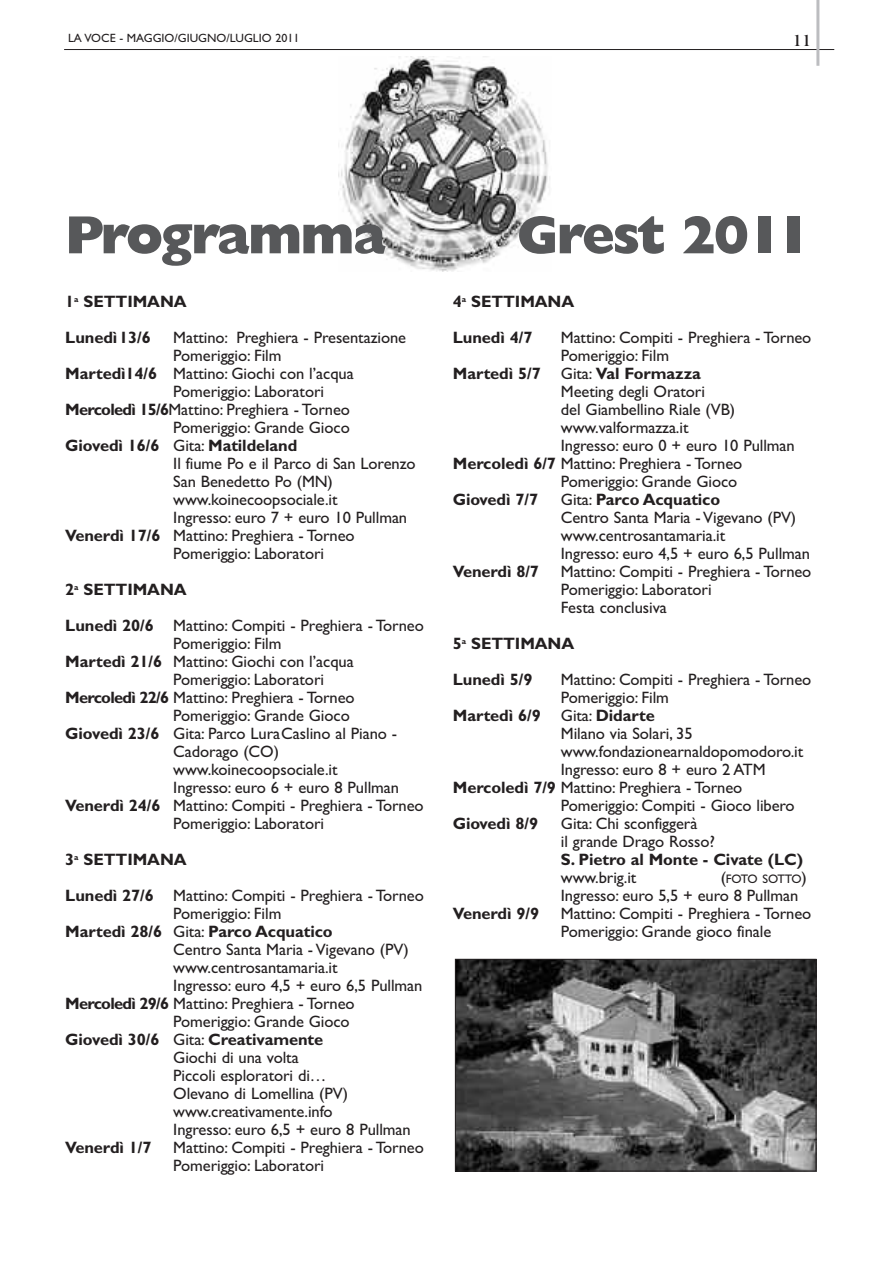
<style>
.page{position:relative;width:893px;height:1263px;background:#fff}
.page>*{position:absolute;margin:0;border:0;box-sizing:border-box;transform-origin:0 0}
.t1{font:800 54px "Gill Sans";letter-spacing:-.04em;color:#57585a}
.t2{font:800 54px "Gill Sans";letter-spacing:-.07em;color:#57585a}
.t3{font:16.5px/18px "Gill Sans";letter-spacing:-.005em;color:#231f20}
.t4{font:700 16.5px/36px "Gill Sans";letter-spacing:-.005em;color:#231f20}
.t5{font:16.5px "Benguiat";color:#231f20}
.t6{font:12.3px "Gill Sans";letter-spacing:-.07em;color:#231f20}
.t7{font:12px "Gill Sans";color:#231f20}
.s1{font-weight:400}
.s2{font-weight:700}
.s3{font-size:16.5px}
</style>
<div class="page">
<img style="left:338px;top:56px;width:212px;height:215px">
<hr style="left:64px;top:49px;width:770px;height:1px;background:#231f20">
<hr style="left:816px;top:0;width:3px;height:66px;background:#bcbdc0">
<img style="left:457px;top:961px;width:357px;height:208px">
<div style="left:455px;top:959px;width:361px;height:212px;border:1px solid #231f20"></div>
<p class="t7" style="left:68px;top:30px;width:233px">LA VOCE - MAGGIO/GIUGNO/LUGLIO 2011</p>
<p class="t5" style="left:792px;top:31px;width:22px">11</p>
<h1 class="t1" style="left:65px;top:215px;width:322px">Programma</h1>
<h1 class="t2" style="left:516px;top:215px;width:297px">Grest 2011</h1>
<p class="t4" style="left:65px;top:285px;width:123px">1<sup>a</sup> SETTIMANA<br>Lunedì13/6</p>
<p class="t4" style="left:453px;top:285px;width:123px">4<sup>a</sup> SETTIMANA<br>Lunedì 4/7</p>
<p class="t3" style="left:561px;top:329px;width:252px">Mattino: Compiti - Preghiera - Torneo</p>
<p class="t3" style="left:561px;top:347px;width:110px">Pomeriggio: Film</p>
<p class="t4" style="left:453px;top:357px;width:250px">Martedì 5/7 <span class="s1">Gita:</span> Val Formazza</p>
<p class="t3" style="left:561px;top:383px;width:146px">Meeting degli Oratori</p>
<p class="t3" style="left:561px;top:401px;width:176px">del Giambellino Riale (VB)</p>
<p class="t3" style="left:561px;top:419px;width:129px">www.valformazza.it</p>
<p class="t3" style="left:561px;top:437px;width:235px">Ingresso: euro 0 + euro 10 Pullman</p>
<p class="t3" style="left:453px;top:455px;width:291px"><span class="s2">Mercoledì 6/7</span> Mattino: Preghiera - Torneo</p>
<p class="t3" style="left:561px;top:473px;width:178px">Pomeriggio: Grande Gioco</p>
<p class="t4" style="left:453px;top:483px;width:87px">Giovedì 7/7</p>
<p class="t3" style="left:561px;top:491px;width:251px">Gita: <span class="s2">Parco Acquatico<br></span>Centro Santa Maria - Vigevano (PV) www.centrosantamaria.it<br>Ingresso: euro 4,5 + euro 6,5 Pullman</p>
<p class="t4" style="left:453px;top:555px;width:88px">Venerdì 8/7</p>
<p class="t3" style="left:561px;top:563px;width:252px">Mattino: Compiti - Preghiera - Torneo<br>Pomeriggio: Laboratori<br>Festa conclusiva</p>
<p class="t4" style="left:453px;top:627px;width:123px">5<sup>a</sup> SETTIMANA<br>Lunedì 5/9</p>
<p class="t3" style="left:173px;top:329px;width:234px">Mattino: Preghiera - Presentazione</p>
<p class="t3" style="left:173px;top:347px;width:110px">Pomeriggio: Film</p>
<p class="t3" style="left:65px;top:365px;width:290px"><span class="s2">Martedì14/6</span> Mattino: Giochi con l’acqua</p>
<p class="t3" style="left:173px;top:383px;width:152px">Pomeriggio: Laboratori</p>
<p class="t3" style="left:65px;top:401px;width:286px"><span class="s2">Mercoledì 15/6</span>Mattino: Preghiera - Torneo</p>
<p class="t3" style="left:173px;top:419px;width:178px">Pomeriggio: Grande Gioco</p>
<p class="t4" style="left:65px;top:429px;width:234px">Giovedì 16/6 <span class="s1">Gita:</span> Matildeland</p>
<p class="t3" style="left:173px;top:455px;width:244px">Il fiume Po e il Parco di San Lorenzo</p>
<p class="t3" style="left:173px;top:473px;width:161px">San Benedetto Po (MN)</p>
<p class="t3" style="left:173px;top:491px;width:166px">www.koinecoopsociale.it</p>
<p class="t3" style="left:173px;top:509px;width:235px">Ingresso: euro 7 + euro 10 Pullman</p>
<p class="t3" style="left:65px;top:527px;width:291px"><span class="s2">Venerdì 17/6</span> Mattino: Preghiera - Torneo</p>
<p class="t3" style="left:173px;top:545px;width:152px">Pomeriggio: Laboratori</p>
<p class="t3" style="left:65px;top:572px;width:360px;line-height:36px"><span class="s2">2</span><sup>a</sup> <span class="s2">SETTIMANA<br>Lunedì 20/6</span> Mattino: Compiti - Preghiera - Torneo</p>
<p class="t3" style="left:173px;top:635px;width:110px">Pomeriggio: Film</p>
<p class="t3" style="left:65px;top:653px;width:290px"><span class="s2">Martedì 21/6</span> Mattino: Giochi con l’acqua</p>
<p class="t3" style="left:173px;top:671px;width:152px">Pomeriggio: Laboratori</p>
<p class="t3" style="left:65px;top:689px;width:291px"><span class="s2">Mercoledì 22/6</span> Mattino: Preghiera - Torneo</p>
<p class="t3" style="left:173px;top:707px;width:178px">Pomeriggio: Grande Gioco</p>
<p class="t3" style="left:65px;top:725px;width:333px"><span class="s2">Giovedì 23/6</span> Gita: Parco LuraCaslino al Piano -</p>
<p class="t3" style="left:173px;top:743px;width:107px">Cadorago (CO)</p>
<p class="t3" style="left:173px;top:761px;width:166px">www.koinecoopsociale.it</p>
<p class="t3" style="left:173px;top:779px;width:227px">Ingresso: euro 6 + euro 8 Pullman</p>
<p class="t3" style="left:65px;top:797px;width:360px"><span class="s2">Venerdì 24/6</span> Mattino: Compiti - Preghiera - Torneo</p>
<p class="t3" style="left:173px;top:815px;width:152px">Pomeriggio: Laboratori</p>
<p class="t3" style="left:65px;top:842px;width:360px;line-height:36px"><span class="s2">3</span><sup>a</sup> <span class="s2">SETTIMANA<br>Lunedì 27/6</span> Mattino: Compiti - Preghiera - Torneo</p>
<p class="t3" style="left:173px;top:905px;width:110px">Pomeriggio: Film</p>
<p class="t4" style="left:65px;top:915px;width:269px">Martedì 28/6 <span class="s1">Gita:</span> Parco Acquatico</p>
<p class="t3" style="left:173px;top:941px;width:237px">Centro Santa Maria - Vigevano (PV)</p>
<p class="t3" style="left:173px;top:959px;width:166px">www.centrosantamaria.it</p>
<p class="t3" style="left:173px;top:977px;width:251px">Ingresso: euro 4,5 + euro 6,5 Pullman</p>
<p class="t3" style="left:65px;top:995px;width:291px"><span class="s2">Mercoledì 29/6</span> Mattino: Preghiera - Torneo</p>
<p class="t3" style="left:173px;top:1013px;width:178px">Pomeriggio: Grande Gioco</p>
<p class="t4" style="left:65px;top:1023px;width:260px">Giovedì 30/6 <span class="s1">Gita:</span> Creativamente</p>
<p class="t3" style="left:173px;top:1049px;width:127px">Giochi di una volta</p>
<p class="t3" style="left:173px;top:1067px;width:155px">Piccoli esploratori di…</p>
<p class="t3" style="left:173px;top:1085px;width:176px">Olevano di Lomellina (PV)</p>
<p class="t3" style="left:173px;top:1103px;width:161px">www.creativamente.info</p>
<p class="t3" style="left:173px;top:1121px;width:239px">Ingresso: euro 6,5 + euro 8 Pullman</p>
<p class="t4" style="left:65px;top:1131px;width:88px">Venerdì 1/7</p>
<p class="t3" style="left:173px;top:1139px;width:252px">Mattino: Compiti - Preghiera - Torneo<br>Pomeriggio: Laboratori</p>
<p class="t3" style="left:561px;top:671px;width:252px">Mattino: Compiti - Preghiera - Torneo</p>
<p class="t3" style="left:561px;top:689px;width:110px">Pomeriggio: Film</p>
<p class="t4" style="left:453px;top:699px;width:203px">Martedì 6/9 <span class="s1">Gita:</span> Didarte</p>
<p class="t3" style="left:561px;top:725px;width:133px">Milano via Solari, 35</p>
<p class="t3" style="left:561px;top:743px;width:244px">www.fondazionearnaldopomodoro.it</p>
<p class="t3" style="left:561px;top:761px;width:206px">Ingresso: euro 8 + euro 2 ATM</p>
<p class="t3" style="left:453px;top:779px;width:291px"><span class="s2">Mercoledì 7/9</span> Mattino: Preghiera - Torneo</p>
<p class="t3" style="left:561px;top:797px;width:235px">Pomeriggio: Compiti - Gioco libero</p>
<p class="t4" style="left:453px;top:807px;width:87px">Giovedì 8/9</p>
<p class="t3" style="left:561px;top:815px;width:156px">Gita: Chi sconfiggerà<br>il grande Drago Rosso?</p>
<p class="t4" style="left:561px;top:843px;width:244px">S. Pietro al Monte - Civate (LC)</p>
<p class="t3" style="left:561px;top:869px;width:77px">www.brig.it</p>
<p class="t6" style="left:721px;top:872px;width:88px"><span class="s3">(</span>FOTO SOTTO<span class="s3">)</span></p>
<p class="t3" style="left:561px;top:887px;width:239px">Ingresso: euro 5,5 + euro 8 Pullman</p>
<p class="t4" style="left:453px;top:897px;width:88px">Venerdì 9/9</p>
<p class="t3" style="left:561px;top:905px;width:252px">Mattino: Compiti - Preghiera - Torneo<br>Pomeriggio: Grande gioco finale</p>
</div>
